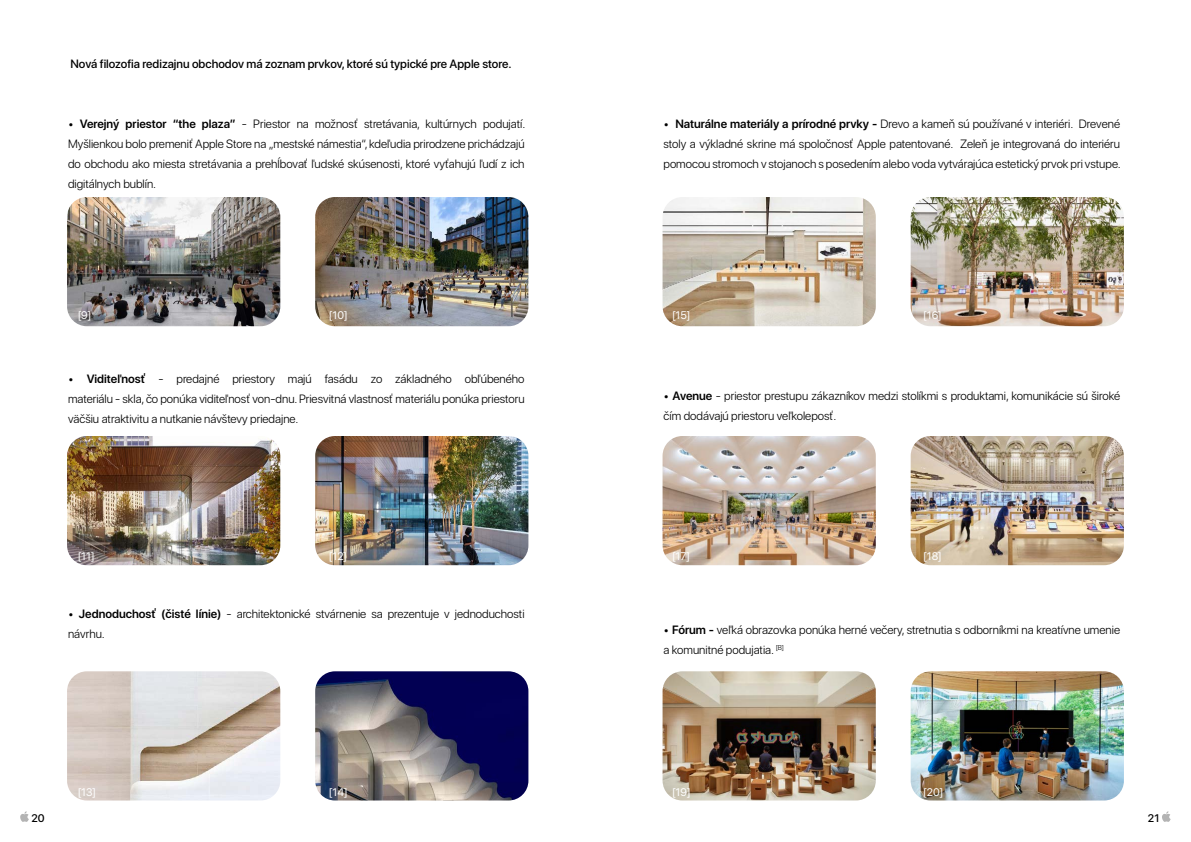
<style>
.page{position:relative;width:1191px;height:842px;background:#fff}
.page>*{position:absolute;margin:0;border:0;box-sizing:border-box;transform-origin:0 0}
.t1{font:300 12px/20px "SF Pro Display";color:#000;text-align:justify}
.t2{font:500 12px "SF Pro Display";color:#000}
.t3{font:11px "SF Pro Display";color:#fff}
.t4{font:500 11px "SF Pro Display";color:#000}
.s1{font-weight:600}
</style>
<div class="page">
<svg style="left:20px;top:811px;width:9px;height:11px"></svg>
<svg style="left:1162px;top:811px;width:8px;height:11px"></svg>
<img style="left:67px;top:197px;width:213px;height:129px">
<img style="left:67px;top:436px;width:213px;height:129px">
<img style="left:67px;top:671px;width:213px;height:129px">
<img style="left:315px;top:197px;width:213px;height:129px">
<img style="left:315px;top:436px;width:213px;height:129px">
<img style="left:315px;top:671px;width:213px;height:129px">
<img style="left:662px;top:197px;width:213px;height:129px">
<img style="left:662px;top:436px;width:213px;height:129px">
<img style="left:662px;top:671px;width:213px;height:129px">
<img style="left:910px;top:197px;width:214px;height:129px">
<img style="left:910px;top:436px;width:214px;height:129px">
<img style="left:910px;top:671px;width:214px;height:129px">
<p class="t2" style="left:70px;top:55px;width:442px">Nová filozofia redizajnu obchodov má zoznam prvkov, ktoré sú typické pre Apple store.</p>
<p class="t1" style="left:68px;top:114px;width:459px">• <span class="s1">Verejný priestor “the plaza”</span> - Priestor na možnosť stretávania, kultúrnych podujatí.<br>Myšlienkou bolo premeniť Apple Store na „mestské námestia“, kdeľudia prirodzene prichádzajú do obchodu ako miesta stretávania a prehĺbovať ľudské skúsenosti, ktoré vyťahujú ľudí z ich digitálnych bublín.</p>
<p class="t1" style="left:663px;top:114px;width:459px">• <span class="s1">Naturálne materiály a prírodné prvky -</span> Drevo a kameň sú používané v interiéri. Drevené stoly a výkladné skrine má spoločnosť Apple patentované. Zeleň je integrovaná do interiéru pomocou stromoch v stojanoch s posedením alebo voda vytvárajúca estetický prvok pri vstupe.</p>
<p class="t3" style="left:78px;top:306px;width:15px">[9]</p>
<p class="t3" style="left:329px;top:306px;width:20px">[10]</p>
<p class="t3" style="left:672px;top:306px;width:20px">[15]</p>
<p class="t3" style="left:923px;top:306px;width:20px">[16]</p>
<p class="t1" style="left:68px;top:369px;width:458px">• <span class="s1">Viditeľnosť</span> - predajné priestory majú fasádu zo základného obľúbeného materiálu - skla, čo ponúka viditeľnosť von-dnu. Priesvitná vlastnosť materiálu ponúka priestoru väčšiu atraktivitu a nutkanie návštevy priedajne.</p>
<p class="t1" style="left:663px;top:386px;width:458px">• <span class="s1">Avenue</span> - priestor prestupu zákazníkov medzi stolíkmi s produktami, komunikácie sú široké čím dodávajú priestoru veľkoleposť.</p>
<p class="t3" style="left:78px;top:548px;width:18px">[11]</p>
<p class="t3" style="left:329px;top:548px;width:20px">[12]</p>
<p class="t3" style="left:672px;top:548px;width:19px">[17]</p>
<p class="t3" style="left:923px;top:548px;width:20px">[18]</p>
<p class="t1" style="left:68px;top:604px;width:458px">• <span class="s1">Jednoduchosť (čisté línie)</span> - architektonické stvárnenie sa prezentuje v jednoduchosti návrhu.</p>
<p class="t1" style="left:663px;top:620px;width:458px">• <span class="s1">Fórum -</span> veľká obrazovka ponúka herné večery, stretnutia s odborníkmi na kreatívne umenie a komunitné podujatia. <sup>[B]</sup></p>
<p class="t3" style="left:78px;top:783px;width:20px">[13]</p>
<p class="t3" style="left:329px;top:783px;width:20px">[14]</p>
<p class="t3" style="left:672px;top:783px;width:20px">[19]</p>
<p class="t3" style="left:923px;top:783px;width:21px">[20]</p>
<p class="t4" style="left:32px;top:810px;width:15px">20</p>
<p class="t4" style="left:1148px;top:810px;width:13px">21</p>
</div>
